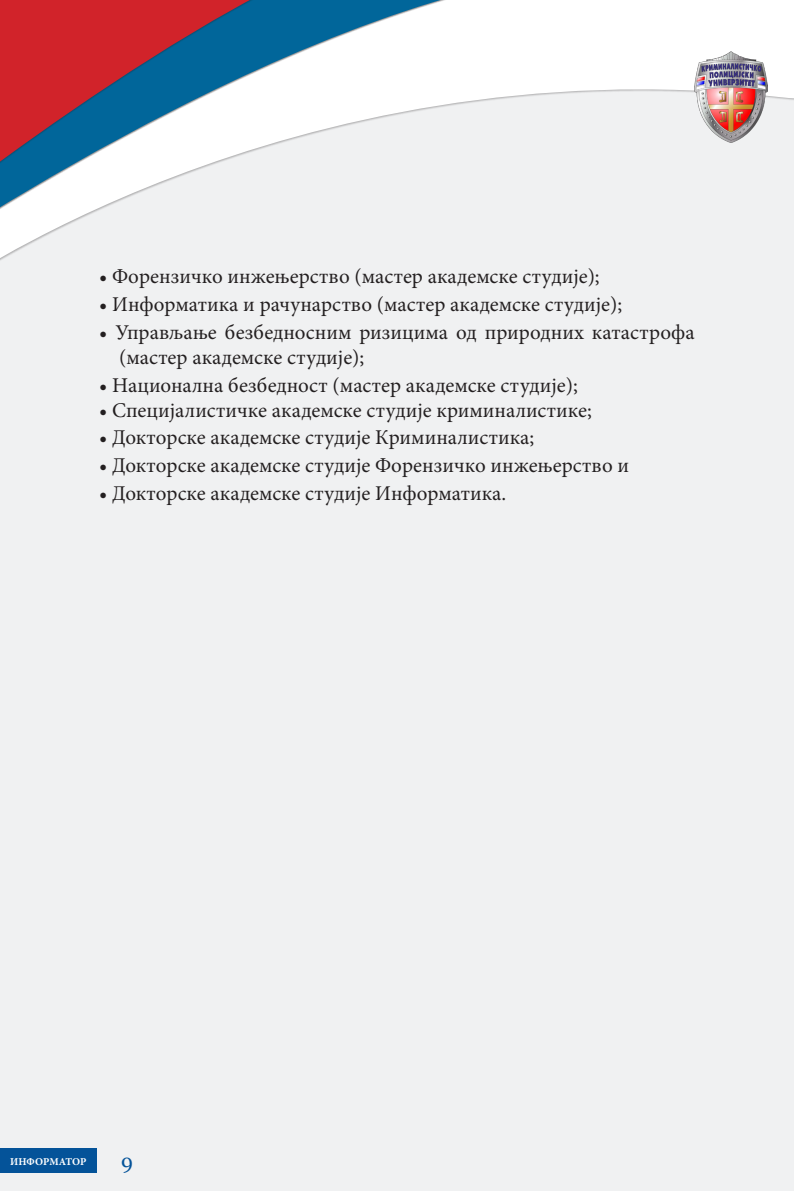
<style>
.page{position:relative;width:794px;height:1191px;background:#f0f1f2}
.page>*{position:absolute;margin:0;border:0;box-sizing:border-box;transform-origin:0 0}
.Nabrajanje{font:21px/25.2px "Minion Pro";color:#231f20}
.t1{font:21px "Georgia";color:#045399}
.t2{font:700 10.5px "Minion Pro";letter-spacing:-.005em;color:#fff}
</style>
<div class="page">
<div style="left:0;top:1148px;width:97px;height:25px;background:#045399"></div>
<svg style="left:0;top:0;width:794px;height:261px"></svg>
<svg style="left:0;top:0;width:605px;height:220px"></svg>
<img style="left:694px;top:51px;width:73px;height:91px">
<p class="Nabrajanje" style="left:99px;top:264px;width:502px">• Форензичко инжењерство (мастер академске студије);</p>
<p class="Nabrajanje" style="left:99px;top:292px;width:524px">• Информатика и рачунарство (мастер академске студије);</p>
<p class="Nabrajanje" style="left:119px;top:319px;width:577px;text-indent:-20px">• Управљање безбедносним ризицима од природних катастрофа (мастер академске студије);</p>
<p class="Nabrajanje" style="left:99px;top:372px;width:480px">• Национална безбедност (мастер академске студије);</p>
<p class="Nabrajanje" style="left:99px;top:397px;width:494px">• Специјалистичке академске студије криминалистике;</p>
<p class="Nabrajanje" style="left:99px;top:425px;width:436px">• Докторске академске студије Криминалистика;</p>
<p class="Nabrajanje" style="left:99px;top:453px;width:531px">• Докторске академске студије Форензичко инжењерство и</p>
<p class="Nabrajanje" style="left:99px;top:480px;width:408px">• Докторске академске студије Информатика.</p>
<p class="t2" style="left:10px;top:1153px;width:78px">ИНФОРМАТОР</p>
<p class="t1" style="left:121px;top:1148px;width:13px">9</p>
</div>
